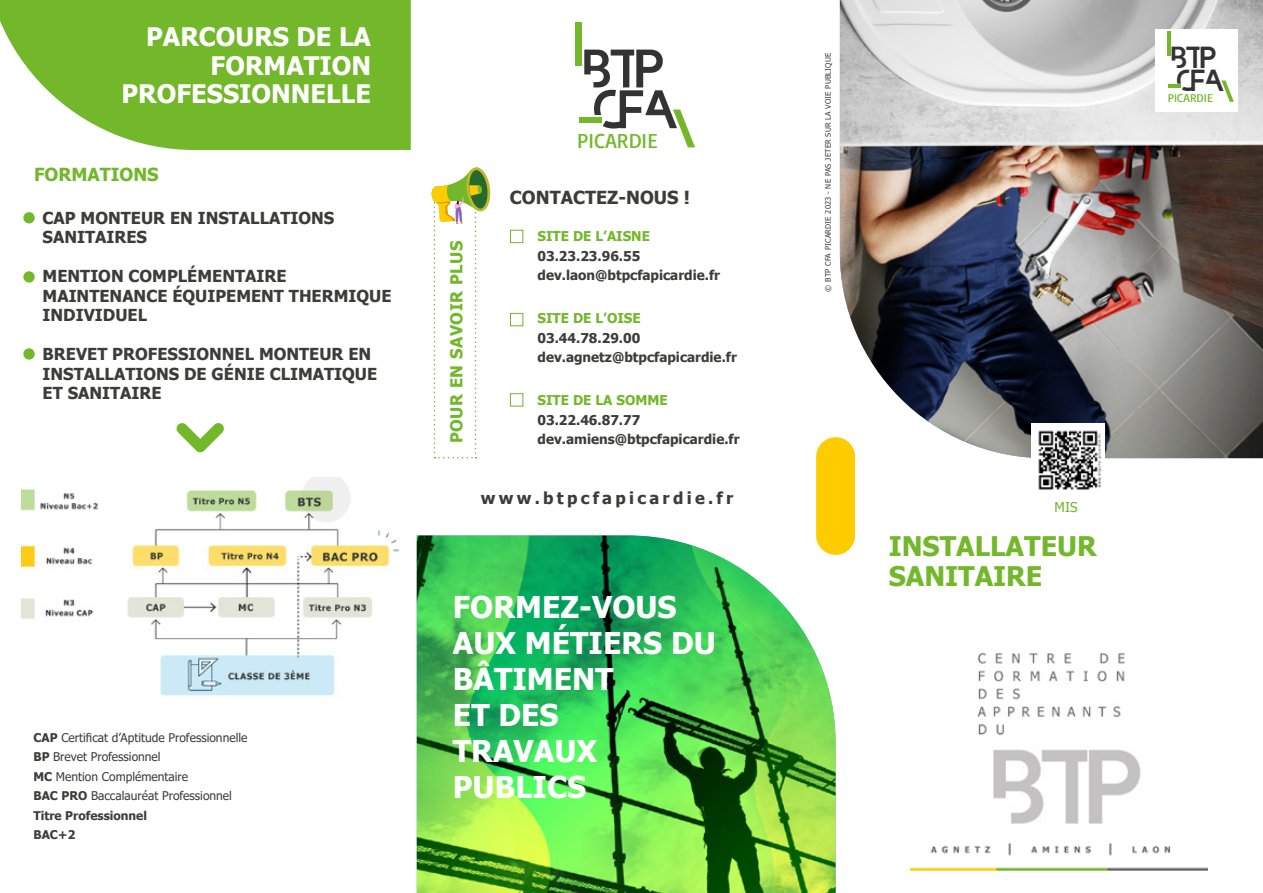
<style>
.page{position:relative;width:1263px;height:893px;background:#fff}
.page>*{position:absolute;margin:0;border:0;box-sizing:border-box;transform-origin:0 0}
.t1{font:54.15px/40.8px "Paradox";color:#333}
.t2{font:30.3px/22.8px "Paradox";color:#333}
.t3{font:700 30px/36px "Tahoma";color:#fff}
.t4{font:700 27px/30px "Tahoma";color:#73b72b}
.t5{font:700 25.5px/28.5px "Tahoma";color:#fff;text-align:right}
.t6{font:20.7px "Basic";letter-spacing:.01em;color:#73b72b}
.t7{font:700 18px "Tahoma";color:#3c3c3b}
.t8{font:700 18px "Tahoma";color:#73b72b}
.t9{font:700 16.5px/19.5px "Tahoma";color:#3c3c3b}
.t10{font:700 16.5px "Tahoma";letter-spacing:.2em;color:#3c3c3b}
.t11{font:700 16.5px "Tahoma";letter-spacing:.03em;color:#73b72b}
.t12{font:700 13.5px/19.5px "Tahoma";color:#3c3c3b}
.t13{font:700 13.5px "Tahoma";color:#73b72b}
.t14{font:13.5px "Tahoma";color:#73b72b}
.t15{font:12px/19.5px "Tahoma";color:#3c3c3b}
.t16{font:11.7px "Basic";letter-spacing:.01em;color:#73b72b}
.t17{font:7.5px "Tahoma";letter-spacing:.025em;color:#3c3c3b}
.s1{font-weight:700}
</style>
<div class="page">
<img style="left:910px;top:843px;width:297px;height:28px">
<div style="left:816px;top:437px;width:39px;height:118px;background:#fc0;border-radius:19px"></div>
<div style="left:576px;top:23px;width:6px;height:43px;background:#73b72b"></div>
<div style="left:579px;top:117px;width:22px;height:6px;background:#73b72b"></div>
<svg style="left:673px;top:110px;width:22px;height:37px"></svg>
<img style="left:417px;top:535px;width:419px;height:358px">
<img style="left:977px;top:653px;width:164px;height:171px">
<svg style="left:431px;top:167px;width:60px;height:291px"></svg>
<img style="left:21px;top:478px;width:378px;height:218px">
<div style="left:510px;top:230px;width:13px;height:13px;border:1px solid #73b72b"></div>
<div style="left:510px;top:313px;width:13px;height:13px;border:1px solid #73b72b"></div>
<div style="left:510px;top:393px;width:13px;height:14px;border:1px solid #73b72b"></div>
<svg style="left:0;top:0;width:411px;height:150px;background:#83bf43"></svg>
<div style="left:23px;top:348px;width:12px;height:12px;background:#73b72b;border-radius:50%"></div>
<div style="left:23px;top:271px;width:12px;height:12px;background:#73b72b;border-radius:50%"></div>
<div style="left:23px;top:212px;width:12px;height:11px;background:#73b72b;border-radius:50%"></div>
<svg style="left:177px;top:423px;width:47px;height:29px"></svg>
<img style="left:840px;top:0;width:423px;height:458px">
<img style="left:1032px;top:423px;width:73px;height:67px">
<div style="left:1155px;top:29px;width:83px;height:83px;background:#fff"></div>
<hr style="left:1167px;top:32px;width:3px;height:24px;background:#73b72b">
<svg style="left:1169px;top:85px;width:12px;height:3px"></svg>
<svg style="left:1221px;top:81px;width:13px;height:21px"></svg>
<h3 class="t5" style="left:122px;top:24px;width:251px">PARCOURS DE LA<br>FORMATION<br>PROFESSIONNELLE</h3>
<p class="t8" style="left:34px;top:162px;width:126px">FORMATIONS</p>
<p class="t9" style="left:43px;top:209px;width:293px">CAP MONTEUR EN INSTALLATIONS<br>SANITAIRES</p>
<p class="t9" style="left:43px;top:267px;width:350px">MENTION COMPLÉMENTAIRE<br>MAINTENANCE ÉQUIPEMENT THERMIQUE<br>INDIVIDUEL</p>
<p class="t9" style="left:43px;top:345px;width:336px">BREVET PROFESSIONNEL MONTEUR EN<br>INSTALLATIONS DE GÉNIE CLIMATIQUE<br>ET SANITAIRE</p>
<p class="t15" style="left:33px;top:728px;width:216px"><span class="s1">CAP</span> Certificat d’Aptitude Professionnelle<br><span class="s1">BP</span> Brevet Professionnel<br><span class="s1">MC</span> Mention Complémentaire<br><span class="s1">BAC PRO</span> Baccalauréat Professionnel<br><span class="s1">Titre Professionnel<br>BAC+2</span></p>
<h1 class="t1" style="left:584px;top:47px;width:91px">BTP<br>CFA</h1>
<p class="t6" style="left:577px;top:128px;width:82px">PICARDIE</p>
<p class="t11" style="left:445px;top:443px;width:204px;rotate:-90deg">POUR EN SAVOIR PLUS</p>
<p class="t7" style="left:510px;top:184px;width:182px">CONTACTEZ-NOUS !</p>
<p class="t13" style="left:537px;top:227px;width:114px">SITE DE L’AISNE</p>
<p class="t12" style="left:537px;top:247px;width:184px">03.23.23.96.55 dev.laon@btpcfapicardie.fr</p>
<p class="t13" style="left:537px;top:309px;width:105px">SITE DE L’OISE</p>
<p class="t12" style="left:537px;top:329px;width:201px">03.44.78.29.00 dev.agnetz@btpcfapicardie.fr</p>
<p class="t13" style="left:537px;top:391px;width:132px">SITE DE LA SOMME</p>
<p class="t12" style="left:537px;top:411px;width:204px">03.22.46.87.77 dev.amiens@btpcfapicardie.fr</p>
<p class="t10" style="left:481px;top:487px;width:254px">www.btpcfapicardie.fr</p>
<h3 class="t3" style="left:453px;top:591px;width:265px">FORMEZ-VOUS<br>AUX MÉTIERS DU<br>BÂTIMENT<br>ET DES<br>TRAVAUX<br>PUBLICS</h3>
<p class="t17" style="left:823px;top:292px;width:240px;rotate:-90deg">© BTP CFA PICARDIE 2023 - NE PAS JETER SUR LA VOIE PUBLIQUE</p>
<h2 class="t2" style="left:1172px;top:45px;width:52px">BTP<br>CFA</h2>
<p class="t16" style="left:1168px;top:91px;width:47px">PICARDIE</p>
<p class="t14" style="left:1054px;top:498px;width:24px">MIS</p>
<h3 class="t4" style="left:889px;top:532px;width:210px">INSTALLATEUR<br>SANITAIRE</h3>
</div>
